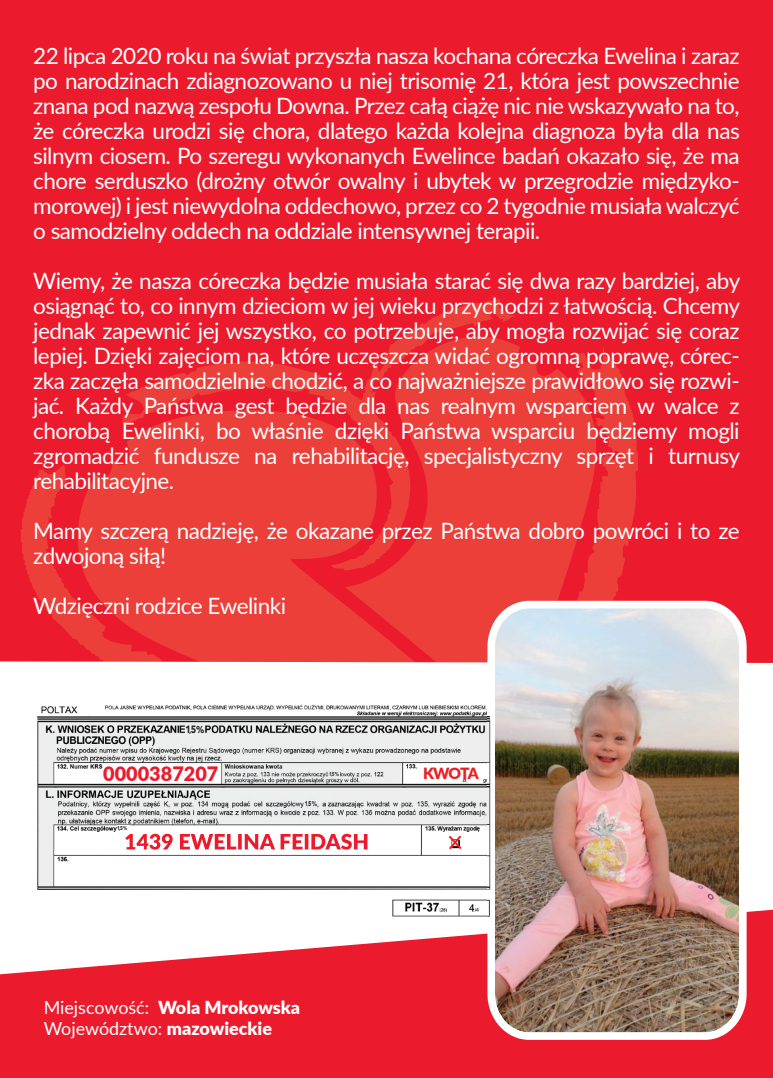
<style>
.page{position:relative;width:773px;height:1078px;background:#fff}
.page>*{position:absolute;margin:0;border:0;box-sizing:border-box;transform-origin:0 0}
.t1{font:22.5px/25px "Lato";letter-spacing:-.025em;color:#fff;text-align:justify}
.t2{font:900 19.75px "Lato";color:#eb1b2d}
.t3{font:18px/21.5px "Lato";color:#fff}
.t4{font:900 15.5px "Lato";letter-spacing:-.07em;color:#ee1d23}
.t5{font:700 10.5px "Avenir Next LT Pro";color:#231f20;scale:.81 1}
.t6{font:700 7px "Arial";color:#231f20;scale:.81 1}
.t7{font:700 5.75px "Arial";color:#231f20;scale:.81 1}
.t8{font:700 5.5px "Avenir Next LT Pro";color:#231f20;scale:.81 1}
.s1{font-size:8.25px}
.s2{font-size:9.75px}
.s3{font-size:4.5px}
.s4{font-size:5.5px}
.s5{font-size:6.5px}
.s6{font-weight:900}
</style>
<div class="page">
<div style="left:0;top:0;width:772px;height:785px;background:#eb1b2d"></div>
<svg style="left:21px;top:299px;width:616px;height:362px;fill:#eb3d39"></svg>
<svg style="left:78px;top:410px;width:337px;height:251px;fill:#ec3f3a"></svg>
<div style="left:0;top:661px;width:772px;height:124px;background:#fff"></div>
<svg style="left:0;top:909px;width:772px;height:168px;fill:#eb1b2d"></svg>
<img style="left:487px;top:600px;width:259px;height:439px">
<img style="left:26px;top:702px;width:153px;height:147px">
<img style="left:179px;top:702px;width:154px;height:124px">
<img style="left:333px;top:702px;width:154px;height:147px">
<img style="left:26px;top:849px;width:461px;height:73px">
<img style="left:487px;top:702px;width:22px;height:220px">
<img style="left:125px;top:833px;width:242px;height:16px">
<div style="left:185px;top:725px;width:19px;height:9px;background:#edf1f2"></div>
<svg style="left:448px;top:835px;width:13px;height:14px"></svg>
<div style="left:305px;top:800px;width:12px;height:7px;background:#eef2f2"></div>
<div style="left:329px;top:771px;width:10px;height:5px;background:#eef2f2"></div>
<div style="left:118px;top:825px;width:12px;height:7px;background:#fff"></div>
<p class="t1" style="left:33px;top:42px;width:708px">22 lipca 2020 roku na świat przyszła nasza kochana córeczka Ewelina i zaraz po narodzinach zdiagnozowano u niej trisomię 21, która jest powszechnie znana pod nazwą zespołu Downa. Przez całą ciążę nic nie wskazywało na to, że córeczka urodzi się chora, dlatego każda kolejna diagnoza była dla nas silnym ciosem. Po szeregu wykonanych Ewelince badań okazało się, że ma chore serduszko (drożny otwór owalny i ubytek w przegrodzie międzyko&shy;morowej) i jest niewydolna oddechowo, przez co 2 tygodnie musiała walczyć o samodzielny oddech na oddziale intensywnej terapii.</p>
<p class="t1" style="left:33px;top:267px;width:708px">Wiemy, że nasza córeczka będzie musiała starać się dwa razy bardziej, aby osiągnąć to, co innym dzieciom w jej wieku przychodzi z łatwością. Chcemy jednak zapewnić jej wszystko, co potrzebuje, aby mogła rozwijać się coraz lepiej. Dzięki zajęciom na, które uczęszcza widać ogromną poprawę, córec&shy;zka zaczęła samodzielnie chodzić, a co najważniejsze prawidłowo się rozwi&shy;jać. Każdy Państwa gest będzie dla nas realnym wsparciem w walce z chorobą Ewelinki, bo właśnie dzięki Państwa wsparciu będziemy mogli zgromadzić fundusze na rehabilitację, specjalistyczny sprzęt i turnusy rehabilitacyjne.</p>
<p class="t1" style="left:33px;top:517px;width:708px">Mamy szczerą nadzieję, że okazane przez Państwa dobro powróci i to ze zdwojoną siłą!</p>
<p class="t1" style="left:33px;top:592px;width:254px">Wdzięczni rodzice Ewelinki</p>
<p class="t5" style="left:185px;top:723px;width:25px">1 5<span class="s1">,</span> <span class="s2">%</span></p>
<p class="t2" style="left:103px;top:759px;width:117px">0000387207</p>
<p class="t4" style="left:423px;top:761px;width:57px">KWOTA</p>
<p class="t7" style="left:329px;top:769px;width:14px">1 5<span class="s3">,</span> <span class="s4">%</span></p>
<p class="t8" style="left:117px;top:824px;width:14px">1 5, %</p>
<p class="t6" style="left:305px;top:798px;width:17px">1 5<span class="s4">,</span> <span class="s5">%</span></p>
<p class="t3" style="left:44px;top:995px;width:258px">Miejscowość: <span class="s6">Wola Mrokowska<br></span>Województwo: <span class="s6">mazowieckie</span></p>
</div>
